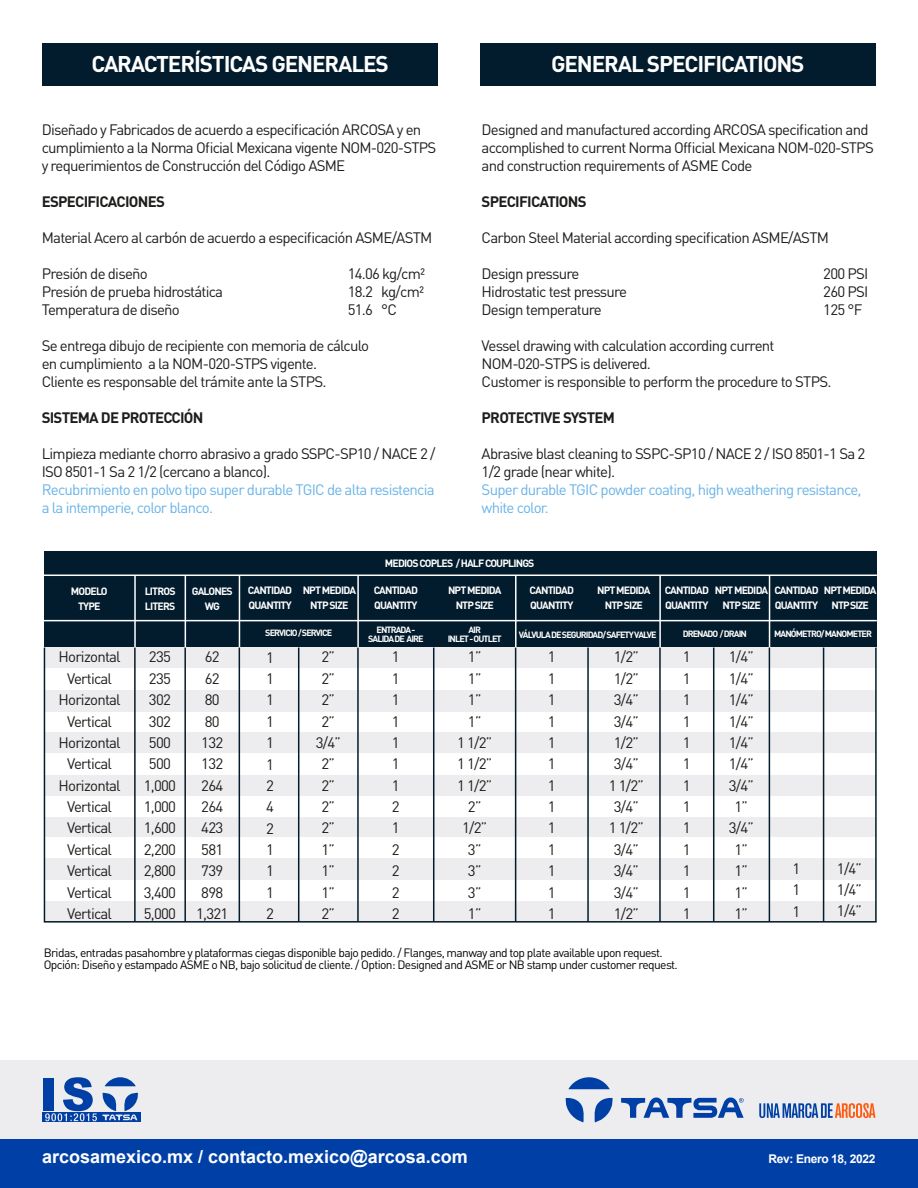
<style>
.page{position:relative;width:918px;height:1188px;background:#fff}
.page>*{position:absolute;margin:0;border:0;box-sizing:border-box;transform-origin:0 0}
.t1{font:700 22.5px "DIN Pro";letter-spacing:-.05em;color:#fff}
.t2{font:700 18px "Arial";color:#fff}
.t3{font:15px/21.3px "DIN Pro";letter-spacing:-.05em;color:#1e1d1b}
.t4{font:15px/18px "DIN Pro";letter-spacing:-.05em;color:#69b3e7}
.t5{font:700 15px "DIN Pro";letter-spacing:-.05em;color:#1e1d1b}
.t6{font:12px/12px "DIN Pro";letter-spacing:-.05em;color:#000}
.t7{font:700 12px "Arial";letter-spacing:-.03em;color:#fff}
.t8{font:700 10.5px/15px "DIN Pro";letter-spacing:-.08em;color:#fff;text-align:center}
.t9{font:700 9px/9px "DIN Pro";letter-spacing:-.1em;color:#fff;text-align:center}
</style>
<div class="page">
<div style="left:0;top:1061px;width:918px;height:78px;background:#edecee"></div>
<div style="left:0;top:1139px;width:918px;height:49px;background:#0040a6"></div>
<div style="left:480px;top:43px;width:395px;height:42px;background:#031c2d"></div>
<div style="left:43px;top:43px;width:395px;height:42px;background:#031c2d"></div>
<div style="left:42px;top:1113px;width:99px;height:9px;background:#0040a6"></div>
<div style="left:44px;top:1078px;width:10px;height:33px;background:#0040a6"></div>
<svg style="left:45px;top:1077px;width:94px;height:44px"></svg>
<svg style="left:568px;top:1077px;width:42px;height:12px"></svg>
<svg style="left:565px;top:1098px;width:19px;height:24px"></svg>
<svg style="left:594px;top:1098px;width:19px;height:24px"></svg>
<svg style="left:621px;top:1098px;width:123px;height:20px"></svg>
<svg style="left:759px;top:1103px;width:116px;height:15px"></svg>
<div style="left:44px;top:551px;width:833px;height:96px;background:#031c2d"></div>
<div style="left:44px;top:647px;width:833px;height:22px;background:#edecee"></div>
<div style="left:44px;top:690px;width:833px;height:21px;background:#edecee"></div>
<div style="left:44px;top:732px;width:833px;height:21px;background:#edecee"></div>
<div style="left:44px;top:776px;width:833px;height:21px;background:#edecee"></div>
<div style="left:44px;top:796px;width:833px;height:22px;background:#fff"></div>
<div style="left:44px;top:817px;width:833px;height:21px;background:#edecee"></div>
<div style="left:44px;top:859px;width:833px;height:21px;background:#edecee"></div>
<div style="left:44px;top:901px;width:833px;height:21px;background:#edecee"></div>
<div style="left:44px;top:647px;width:833px;height:276px;border:2px solid #031c2d"></div>
<hr style="left:239px;top:576px;width:1px;height:72px;background:#fff">
<hr style="left:239px;top:648px;width:1px;height:274px;background:#031c2d">
<hr style="left:357px;top:576px;width:2px;height:72px;background:#fff">
<hr style="left:357px;top:648px;width:2px;height:274px;background:#031c2d">
<hr style="left:515px;top:576px;width:2px;height:72px;background:#fff">
<hr style="left:515px;top:648px;width:1px;height:274px;background:#031c2d">
<hr style="left:659px;top:576px;width:2px;height:72px;background:#fff">
<hr style="left:659px;top:648px;width:2px;height:274px;background:#031c2d">
<hr style="left:769px;top:576px;width:1px;height:72px;background:#fff">
<hr style="left:769px;top:648px;width:1px;height:274px;background:#031c2d">
<hr style="left:298px;top:648px;width:1px;height:274px;background:#031c2d">
<hr style="left:433px;top:648px;width:1px;height:274px;background:#031c2d">
<hr style="left:587px;top:648px;width:2px;height:274px;background:#031c2d">
<hr style="left:713px;top:648px;width:1px;height:274px;background:#031c2d">
<hr style="left:823px;top:648px;width:1px;height:274px;background:#031c2d">
<hr style="left:134px;top:576px;width:2px;height:72px;background:#fff">
<hr style="left:134px;top:648px;width:2px;height:274px;background:#031c2d">
<hr style="left:185px;top:576px;width:1px;height:72px;background:#fff">
<hr style="left:184px;top:648px;width:2px;height:274px;background:#031c2d">
<hr style="left:44px;top:575px;width:833px;height:1px;background:#fff">
<hr style="left:44px;top:620px;width:833px;height:1px;background:#fff">
<h1 class="t1" style="left:91px;top:48px;width:299px">CARACTERÍSTICAS GENERALES</h1>
<h1 class="t1" style="left:551px;top:48px;width:255px">GENERAL SPECIFICATIONS</h1>
<p class="t3" style="left:42px;top:120px;width:396px;line-height:18px">Diseñado y Fabricados de acuerdo a especificación ARCOSA y en cumplimiento a la Norma Oficial Mexicana vigente NOM-020-STPS y requerimientos de Construcción del Código ASME</p>
<p class="t5" style="left:42px;top:191px;width:125px">ESPECIFICACIONES</p>
<p class="t3" style="left:42px;top:226px;width:392px">Material Acero al carbón de acuerdo a especificación ASME/ASTM</p>
<p class="t3" style="left:42px;top:264px;width:183px;line-height:18px">Presión de diseño<br>Presión de prueba hidrostática<br>Temperatura de diseño</p>
<p class="t3" style="left:42px;top:336px;width:329px;line-height:18px">Se entrega dibujo de recipiente con memoria de cálculo en cumplimiento a la NOM-020-STPS vigente.<br>Cliente es responsable del trámite ante la STPS.</p>
<p class="t5" style="left:42px;top:407px;width:163px">SISTEMA DE PROTECCIÓN</p>
<p class="t3" style="left:42px;top:444px;width:395px;line-height:18px">Limpieza mediante chorro abrasivo a grado SSPC-SP10 / NACE 2 /<br>ISO 8501-1 Sa 2 1/2 (cercano a blanco).</p>
<p class="t4" style="left:42px;top:480px;width:395px">Recubrimiento en polvo tipo super durable TGIC de alta resistencia a la intemperie, color blanco.</p>
<p class="t3" style="left:482px;top:120px;width:394px;line-height:18px">Designed and manufactured according ARCOSA specification and accomplished to current Norma Official Mexicana NOM-020-STPS and construction requirements of ASME Code</p>
<p class="t5" style="left:482px;top:191px;width:107px">SPECIFICATIONS</p>
<p class="t3" style="left:482px;top:226px;width:349px">Carbon Steel Material according specification ASME/ASTM</p>
<p class="t3" style="left:482px;top:264px;width:147px;line-height:18px">Design pressure<br>Hidrostatic test pressure<br>Design temperature</p>
<p class="t3" style="left:482px;top:336px;width:351px;line-height:18px">Vessel drawing with calculation according current<br>NOM-020-STPS is delivered.<br>Customer is responsible to perform the procedure to STPS.</p>
<p class="t5" style="left:482px;top:407px;width:135px">PROTECTIVE SYSTEM</p>
<p class="t3" style="left:482px;top:444px;width:385px;line-height:18px">Abrasive blast cleaning to SSPC-SP10 / NACE 2 / ISO 8501-1 Sa 2<br>1/2 grade (near white).</p>
<p class="t4" style="left:482px;top:480px;width:381px">Super durable TGIC powder coating, high weathering resistance, white color.</p>
<p class="t3" style="left:348px;top:264px;width:79px;line-height:18px;text-align:justify">14.06 kg/cm²<br>18.2 kg/cm²<br>51.6 °C</p>
<p class="t3" style="left:823px;top:264px;width:47px;line-height:18px;text-align:justify">200 PSI 260 PSI 125 °F</p>
<p class="t8" style="left:385px;top:555px;width:151px">MEDIOS COPLES / HALF COUPLINGS</p>
<p class="t8" style="left:248px;top:583px;width:46px;text-align:left">CANTIDAD<br>QUANTITY</p>
<p class="t8" style="left:448px;top:583px;width:55px">NPT MEDIDA<br>NTP SIZE</p>
<p class="t8" style="left:374px;top:583px;width:46px;text-align:left">CANTIDAD<br>QUANTITY</p>
<p class="t8" style="left:597px;top:583px;width:55px">NPT MEDIDA<br>NTP SIZE</p>
<p class="t8" style="left:530px;top:583px;width:46px;text-align:left">CANTIDAD<br>QUANTITY</p>
<p class="t8" style="left:715px;top:583px;width:55px">NPT MEDIDA<br>NTP SIZE</p>
<p class="t8" style="left:665px;top:583px;width:46px;text-align:left">CANTIDAD<br>QUANTITY</p>
<p class="t8" style="left:824px;top:583px;width:54px">NPT MEDIDA<br>NTP SIZE</p>
<p class="t8" style="left:774px;top:583px;width:46px;text-align:left">CANTIDAD<br>QUANTITY</p>
<p class="t8" style="left:71px;top:583px;width:38px">MODELO<br>TYPE</p>
<p class="t8" style="left:303px;top:583px;width:55px">NPT MEDIDA<br>NTP SIZE</p>
<p class="t8" style="left:145px;top:583px;width:32px;text-align:left">LITROS<br>LITERS</p>
<p class="t8" style="left:192px;top:583px;width:42px">GALONES<br>WG</p>
<p class="t9" style="left:368px;top:625px;width:57px">ENTRADA -<br>SALIDA DE AIRE</p>
<p class="t9" style="left:448px;top:625px;width:55px">AIR<br>INLET - OUTLET</p>
<p class="t9" style="left:265px;top:628px;width:68px">SERVICIO / SERVICE</p>
<p class="t9" style="left:519px;top:630px;width:139px">VÁLVULA DE SEGURIDAD/ SAFETY VALVE</p>
<p class="t9" style="left:683px;top:629px;width:66px">DRENADO / DRAIN</p>
<p class="t9" style="left:774px;top:629px;width:99px">MANÓMETRO/ MANOMETER</p>
<p class="t3" style="left:457px;top:646px;width:37px;text-align:center">1”<br>1”<br>1”<br>1”<br>1 1/2”<br>1 1/2”<br>1 1/2”<br>2”<br>1/2”<br>3”<br>3”<br>3”<br>1”</p>
<p class="t3" style="left:609px;top:646px;width:37px;text-align:center">1/2”<br>1/2”<br>3/4”<br>3/4”<br>1/2”<br>3/4”<br>1 1/2”<br>3/4”<br>1 1/2”<br>3/4”<br>3/4”<br>3/4”<br>1/2”</p>
<p class="t3" style="left:729px;top:646px;width:27px;text-align:center">1/4”<br>1/4”<br>1/4”<br>1/4”<br>1/4”<br>1/4”<br>3/4”<br>1”<br>3/4”<br>1”<br>1”<br>1”<br>1”</p>
<p class="t3" style="left:59px;top:646px;width:64px;text-align:center">Horizontal<br>Vertical<br>Horizontal<br>Vertical<br>Horizontal<br>Vertical<br>Horizontal<br>Vertical<br>Vertical<br>Vertical<br>Vertical<br>Vertical<br>Vertical</p>
<p class="t3" style="left:144px;top:646px;width:34px;text-align:center">235<br>235<br>302<br>302<br>500<br>500<br>1,000<br>1,000<br>1,600<br>2,200<br>2,800<br>3,400<br>5,000</p>
<p class="t3" style="left:196px;top:646px;width:34px;text-align:center">62<br>62<br>80<br>80<br>132<br>132<br>264<br>264<br>423<br>581<br>739<br>898<br>1,321</p>
<p class="t3" style="left:266px;top:646px;width:9px;text-align:justify">1<br>1<br>1<br>1<br>1<br>1<br>2<br>4<br>2<br>1<br>1<br>1<br>2</p>
<p class="t3" style="left:316px;top:646px;width:27px;text-align:center">2”<br>2”<br>2”<br>2”<br>3/4”<br>2”<br>2”<br>2”<br>2”<br>1”<br>1”<br>1”<br>2”</p>
<p class="t3" style="left:392px;top:646px;width:9px;text-align:justify">1<br>1<br>1<br>1<br>1<br>1<br>1<br>2<br>1<br>2<br>2<br>2<br>2</p>
<p class="t3" style="left:548px;top:646px;width:9px;text-align:justify">1<br>1<br>1<br>1<br>1<br>1<br>1<br>1<br>1<br>1<br>1<br>1<br>1</p>
<p class="t3" style="left:683px;top:646px;width:9px;text-align:justify">1<br>1<br>1<br>1<br>1<br>1<br>1<br>1<br>1<br>1<br>1<br>1<br>1</p>
<p class="t6" style="left:44px;top:946px;width:636px">Bridas, entradas pasahombre y plataformas ciegas disponible bajo pedido. / Flanges, manway and top plate available upon request.<br>Opción: Diseño y estampado ASME o NB, bajo solicitud de cliente. / Option: Designed and ASME or NB stamp under customer request.</p>
<p class="t3" style="left:792px;top:857px;width:9px;text-align:justify">1<br>1<br>1</p>
<p class="t3" style="left:837px;top:857px;width:27px;text-align:justify">1/4” 1/4” 1/4”</p>
<p class="t2" style="left:42px;top:1145px;width:427px">arcosamexico.mx / contacto.mexico@arcosa.com</p>
<p class="t7" style="left:769px;top:1151px;width:108px">Rev: Enero 18, 2022</p>
</div>
